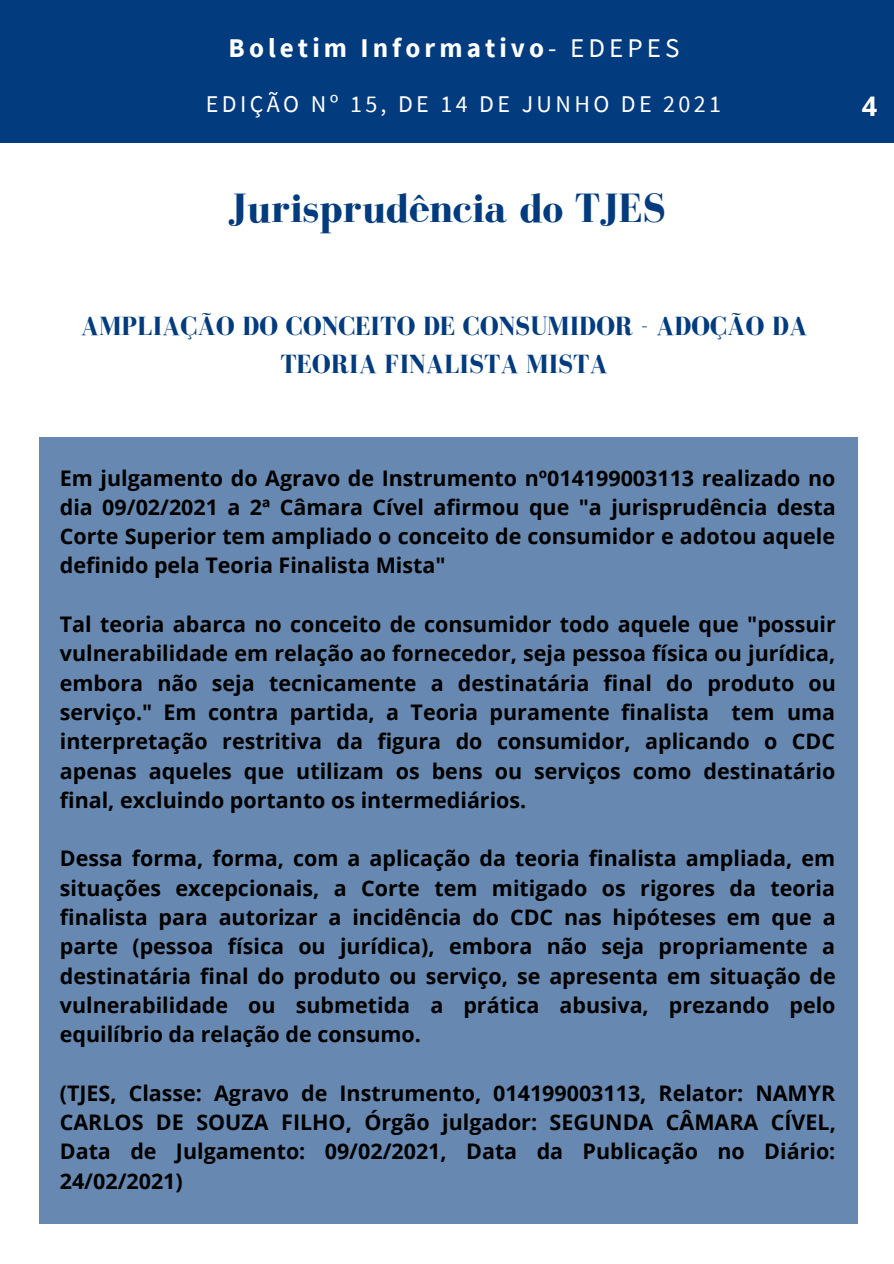
<style>
.page{position:relative;width:894px;height:1264px;background:#fff}
.page>*{position:absolute;margin:0;border:0;box-sizing:border-box;transform-origin:0 0}
.t1{font:700 42px "Bodoni FLF";color:#023b7e}
.t2{font:700 27px/37.2px "Bodoni FLF";color:#023b7e;text-align:center}
.t3{font:700 27px "Source Sans Pro";letter-spacing:.15em;color:#fff}
.t4{font:700 27px "Open Sans";color:#fff}
.t5{font:700 24px "Source Sans Pro";letter-spacing:.14em;color:#fff}
.t6{font:24px "Source Sans Pro";letter-spacing:.14em;color:#fff}
.t7{font:700 21.45px/29.2px "Open Sans";color:#000;text-align:justify}
.s1{font-weight:400}
</style>
<div class="page">
<div style="left:0;top:0;width:893px;height:143px;background:#023b7e"></div>
<div style="left:40px;top:437px;width:817px;height:786px;background:#6789b1"></div>
<p class="t5" style="left:183px;top:30px;width:543px">EDIÇÃO 01, DE 01 DE SETEMBRO DE 2020</p>
<p class="t6" style="left:206px;top:88px;width:516px">EDIÇÃO Nº 15, DE 14 DE JUNHO DE 2021</p>
<p class="t3" style="left:228px;top:31px;width:452px">Boletim Informativo<span class="s1">- EDEPES</span></p>
<p class="t1" style="left:228px;top:185px;width:438px">Jurisprudência do TJES</p>
<p class="t2" style="left:81px;top:308px;width:727px">AMPLIAÇÃO DO CONCEITO DE CONSUMIDOR - ADOÇÃO DA<br>TEORIA FINALISTA MISTA</p>
<p class="t4" style="left:861px;top:87px;width:17px">4</p>
<p class="t7" style="left:60px;top:462px;width:777px">Em julgamento do Agravo de Instrumento nº014199003113 realizado no dia 09/02/2021 a 2ª Câmara Cível afirmou que "a jurisprudência desta Corte Superior tem ampliado o conceito de consumidor e adotou aquele definido pela Teoria Finalista Mista"</p>
<p class="t7" style="left:60px;top:609px;width:777px">Tal teoria abarca no conceito de consumidor todo aquele que "possuir vulnerabilidade em relação ao fornecedor, seja pessoa física ou jurídica, embora não seja tecnicamente a destinatária final do produto ou serviço." Em contra partida, a Teoria puramente finalista tem uma interpretação restritiva da figura do consumidor, aplicando o CDC apenas aqueles que utilizam os bens ou serviços como destinatário final, excluindo portanto os intermediários.</p>
<p class="t7" style="left:60px;top:843px;width:777px">Dessa forma, forma, com a aplicação da teoria finalista ampliada, em situações excepcionais, a Corte tem mitigado os rigores da teoria finalista para autorizar a incidência do CDC nas hipóteses em que a parte (pessoa física ou jurídica), embora não seja propriamente a destinatária final do produto ou serviço, se apresenta em situação de vulnerabilidade ou submetida a prática abusiva, prezando pelo equilíbrio da relação de consumo.</p>
<p class="t7" style="left:60px;top:1077px;width:777px">(TJES, Classe: Agravo de Instrumento, 014199003113, Relator: NAMYR CARLOS DE SOUZA FILHO, Órgão julgador: SEGUNDA CÂMARA CÍVEL, Data de Julgamento: 09/02/2021, Data da Publicação no Diário:<br>24/02/2021)</p>
</div>
